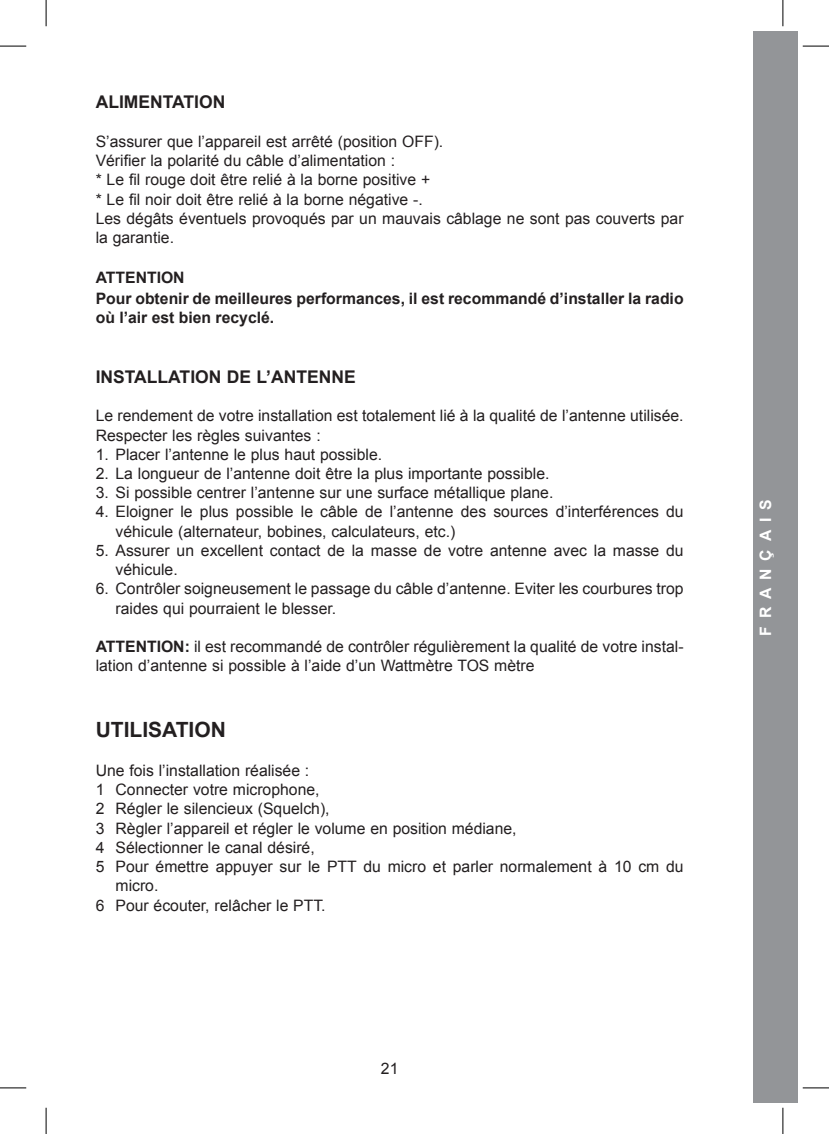
<style>
.page{position:relative;width:829px;height:1134px;background:#fff}
.page>*{position:absolute;margin:0;border:0;box-sizing:border-box;transform-origin:0 0}
.t1{font:700 21px "Arial";color:#231f20}
.t2{font:700 17.5px "Arial";color:#231f20}
.t3{font:15.75px/19.2px "Arial";color:#231f20}
.t4{font:700 15.75px/20.7px "Arial";color:#231f20}
.t5{font:700 15.75px "Arial";letter-spacing:.5em;color:#fff}
.s1{font-weight:700}
</style>
<div class="page">
<div style="left:753px;top:31px;width:45px;height:1072px;background:#939598"></div>
<svg style="left:0;top:46px;width:26px;height:1px"></svg>
<svg style="left:803px;top:46px;width:26px;height:1px"></svg>
<svg style="left:0;top:1088px;width:26px;height:1px"></svg>
<svg style="left:803px;top:1088px;width:26px;height:1px"></svg>
<svg style="left:46px;top:0;width:1px;height:26px"></svg>
<svg style="left:46px;top:1108px;width:1px;height:26px"></svg>
<svg style="left:782px;top:0;width:1px;height:26px"></svg>
<svg style="left:782px;top:1108px;width:1px;height:26px"></svg>
<p class="t2" style="left:96px;top:91px;width:131px">ALIMENTATION</p>
<p class="t3" style="left:96px;top:132px;width:589px">S’assurer que l’appareil est arrêté (position OFF).<br>Vérifier la polarité du câble d’alimentation :<br>* Le fil rouge doit être relié à la borne positive +<br>* Le fil noir doit être relié à la borne négative -.<br>Les dégâts éventuels provoqués par un mauvais câblage ne sont pas couverts par la garantie.</p>
<p class="t4" style="left:96px;top:268px;width:589px">ATTENTION<br>Pour obtenir de meilleures performances, il est recommandé d’installer la radio</p>
<p class="t4" style="left:96px;top:308px;width:180px">où l’air est bien recyclé.</p>
<p class="t2" style="left:96px;top:365px;width:261px">INSTALLATION DE L’ANTENNE</p>
<p class="t3" style="left:96px;top:406px;width:589px">Le rendement de votre installation est totalement lié à la qualité de l’antenne utilisée.<br>Respecter les règles suivantes :</p>
<p class="t3" style="left:96px;top:445px;width:288px">1. Placer l’antenne le plus haut possible.</p>
<p class="t3" style="left:96px;top:464px;width:455px">2. La longueur de l’antenne doit être la plus importante possible.</p>
<p class="t3" style="left:96px;top:483px;width:459px">3. Si possible centrer l’antenne sur une surface métallique plane.</p>
<p class="t3" style="left:116px;top:502px;width:569px;text-indent:-20px">4. Eloigner le plus possible le câble de l’antenne des sources d’interférences du véhicule (alternateur, bobines, calculateurs, etc.)</p>
<p class="t3" style="left:116px;top:541px;width:569px;text-indent:-20px">5. Assurer un excellent contact de la masse de votre antenne avec la masse du véhicule.</p>
<p class="t3" style="left:116px;top:579px;width:569px;text-indent:-20px">6. Contrôler soigneusement le passage du câble d’antenne. Eviter les courbures trop raides qui pourraient le blesser.</p>
<p class="t3" style="left:96px;top:637px;width:589px"><span class="s1">ATTENTION:</span> il est recommandé de contrôler régulièrement la qualité de votre instal&shy;lation d’antenne si possible à l’aide d’un Wattmètre TOS mètre</p>
<h1 class="t1" style="left:96px;top:716px;width:132px">UTILISATION</h1>
<p class="t3" style="left:96px;top:761px;width:215px">Une fois l’installation réalisée :</p>
<p class="t3" style="left:96px;top:780px;width:225px">1 Connecter votre microphone,</p>
<p class="t3" style="left:96px;top:799px;width:235px">2 Régler le silencieux (Squelch),</p>
<p class="t3" style="left:96px;top:819px;width:422px">3 Règler l’appareil et régler le volume en position médiane,</p>
<p class="t3" style="left:96px;top:838px;width:221px">4 Sélectionner le canal désiré,</p>
<p class="t3" style="left:96px;top:857px;width:589px">5 Pour émettre appuyer sur le PTT du micro et parler normalement à 10 cm du</p>
<p class="t3" style="left:116px;top:876px;width:44px">micro.</p>
<p class="t3" style="left:96px;top:896px;width:231px">6 Pour écouter, relâcher le PTT.</p>
<p class="t3" style="left:381px;top:1059px;width:19px">21</p>
<p class="t5" style="left:755px;top:636px;width:138px;rotate:-90deg">FRANÇAIS</p>
</div>
